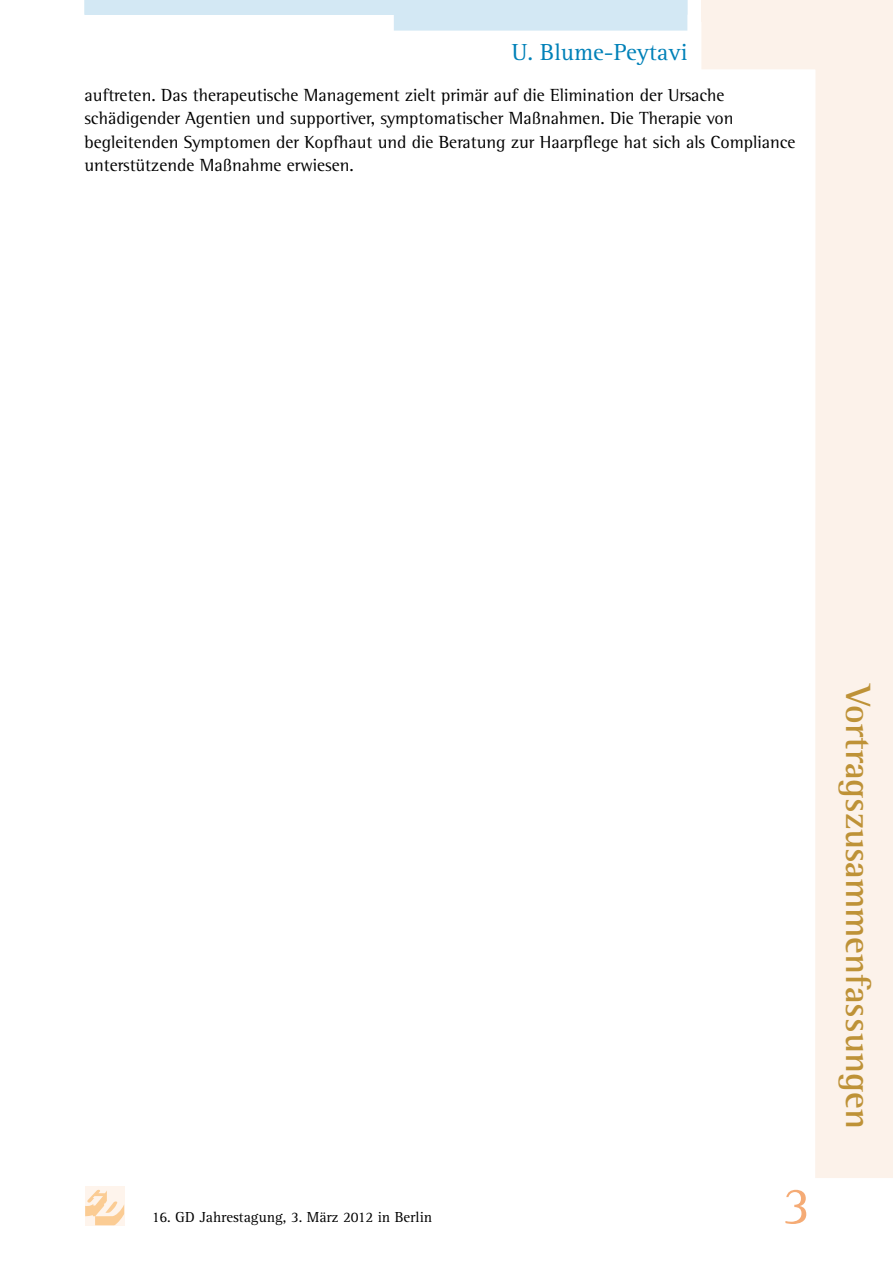
<style>
.page{position:relative;width:893px;height:1263px;background:#fff}
.page>*{position:absolute;margin:0;border:0;box-sizing:border-box;transform-origin:0 0}
.t1{font:54px "Agfa Rotis Serif";color:#f5ab75}
.t2{font:700 36px "Agfa Rotis Semi Serif";color:#be9237}
.t3{font:24px "Agfa Rotis Serif";color:#0081b8}
.t4{font:18px/23.4px "Agfa Rotis Semi Serif";color:#000}
.t5{font:15px "Agfa Rotis Serif";color:#000}
</style>
<div class="page">
<svg style="left:701px;top:21px;width:192px;height:1157px"></svg>
<div style="left:85px;top:1186px;width:39px;height:39px;background:#fef4ec"></div>
<svg style="left:85px;top:1189px;width:39px;height:36px"></svg>
<svg style="left:84px;top:0;width:603px;height:31px"></svg>
<div style="left:701px;top:0;width:192px;height:21px;background:#fcf2ea"></div>
<h3 class="t3" style="left:512px;top:39px;width:177px">U. Blume-Peytavi</h3>
<p class="t4" style="left:84px;top:83px;width:713px">auftreten. Das therapeutische Management zielt primär auf die Elimination der Ursache schädigender Agentien und supportiver, symptomatischer Maßnahmen. Die Therapie von begleitenden Symptomen der Kopfhaut und die Beratung zur Haarpflege hat sich als Compliance unterstützende Maßnahme erwiesen.</p>
<p class="t5" style="left:152px;top:1208px;width:282px">16. GD Jahrestagung, 3. März 2012 in Berlin</p>
<h1 class="t1" style="left:783px;top:1175px;width:30px">3</h1>
<h2 class="t2" style="left:880px;top:685px;width:445px;rotate:90deg">Vortragszusammenfassungen</h2>
</div>
